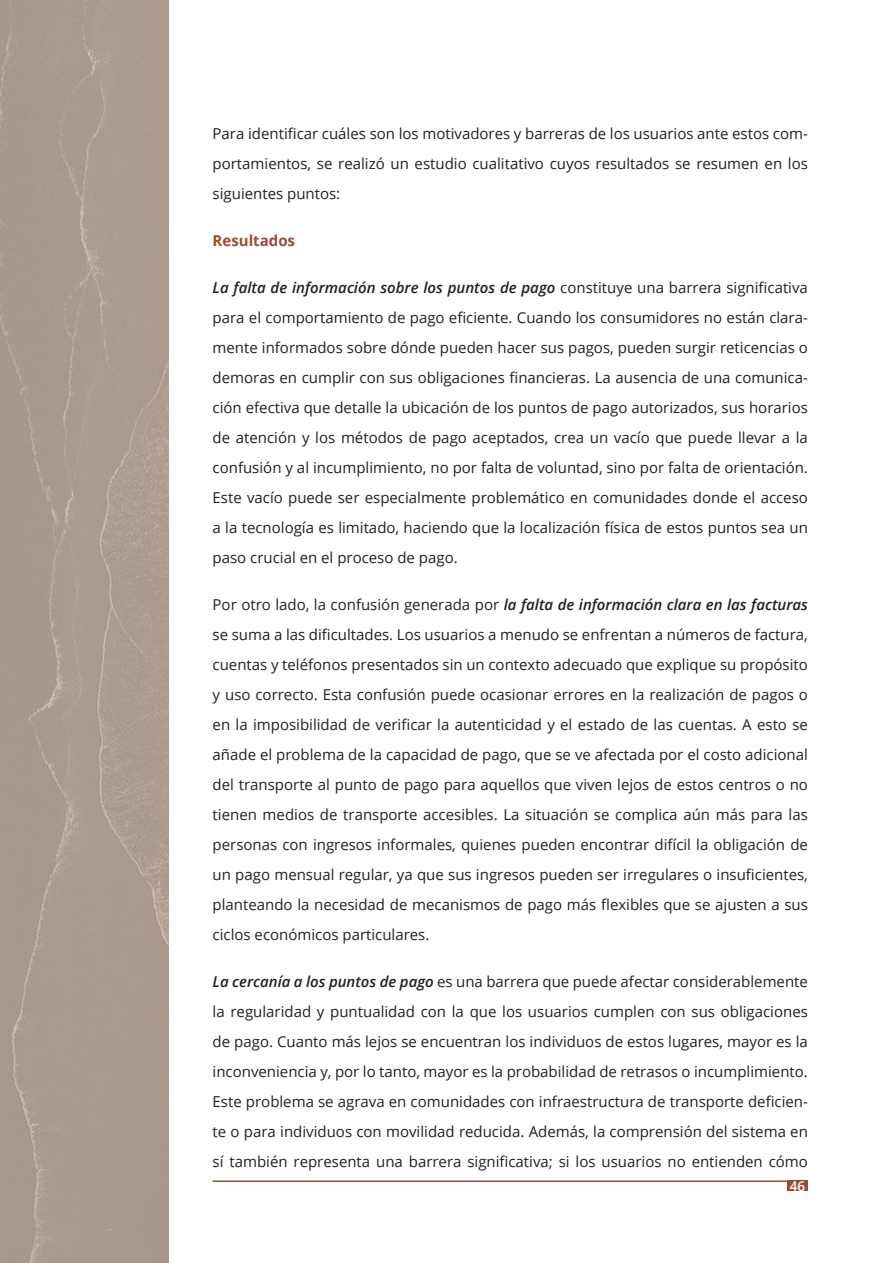
<style>
.page{position:relative;width:893px;height:1263px;background:#fff}
.page>*{position:absolute;margin:0;border:0;box-sizing:border-box;transform-origin:0 0}
.TEXTO_CORRIDO{font:15px/30px "Open Sans";color:#231f20;text-align:justify}
.TEXTO_CORRIDO-2{font:700 15px "Open Sans";color:#9d4b32}
.t1{font:600 13.5px "Open Sans";color:#fff}
.s1{font-weight:600;font-style:italic}
</style>
<div class="page">
<div style="left:787px;top:1180px;width:21px;height:11px;background:#9d4b32"></div>
<hr style="left:213px;top:1180px;width:574px;height:2px;background:#9d4b32">
<div style="left:0;top:0;width:169px;height:1263px;background:#ab988d"></div>
<p class="TEXTO_CORRIDO" style="left:213px;top:118px;width:597px">Para identificar cuáles son los motivadores y barreras de los usuarios ante estos com&shy;portamientos, se realizó un estudio cualitativo cuyos resultados se resumen en los siguientes puntos:</p>
<p class="TEXTO_CORRIDO-2" style="left:213px;top:230px;width:84px">Resultados</p>
<p class="TEXTO_CORRIDO" style="left:213px;top:272px;width:597px"><span class="s1">La falta de información sobre los puntos de pago</span> constituye una barrera significativa para el comportamiento de pago eficiente. Cuando los consumidores no están clara&shy;mente informados sobre dónde pueden hacer sus pagos, pueden surgir reticencias o demoras en cumplir con sus obligaciones financieras. La ausencia de una comunica&shy;ción efectiva que detalle la ubicación de los puntos de pago autorizados, sus horarios de atención y los métodos de pago aceptados, crea un vacío que puede llevar a la confusión y al incumplimiento, no por falta de voluntad, sino por falta de orientación.<br>Este vacío puede ser especialmente problemático en comunidades donde el acceso a la tecnología es limitado, haciendo que la localización física de estos puntos sea un paso crucial en el proceso de pago.</p>
<p class="TEXTO_CORRIDO" style="left:213px;top:589px;width:597px">Por otro lado, la confusión generada por <span class="s1">la falta de información clara en las facturas </span>se suma a las dificultades. Los usuarios a menudo se enfrentan a números de factura, cuentas y teléfonos presentados sin un contexto adecuado que explique su propósito y uso correcto. Esta confusión puede ocasionar errores en la realización de pagos o en la imposibilidad de verificar la autenticidad y el estado de las cuentas. A esto se añade el problema de la capacidad de pago, que se ve afectada por el costo adicional del transporte al punto de pago para aquellos que viven lejos de estos centros o no tienen medios de transporte accesibles. La situación se complica aún más para las personas con ingresos informales, quienes pueden encontrar difícil la obligación de un pago mensual regular, ya que sus ingresos pueden ser irregulares o insuficientes, planteando la necesidad de mecanismos de pago más flexibles que se ajusten a sus ciclos económicos particulares.</p>
<p class="TEXTO_CORRIDO" style="left:213px;top:966px;width:597px"><span class="s1">La cercanía a los puntos de pago</span> es una barrera que puede afectar considerablemente la regularidad y puntualidad con la que los usuarios cumplen con sus obligaciones de pago. Cuanto más lejos se encuentran los individuos de estos lugares, mayor es la inconveniencia y, por lo tanto, mayor es la probabilidad de retrasos o incumplimiento.<br>Este problema se agrava en comunidades con infraestructura de transporte deficien&shy;te o para individuos con movilidad reducida. Además, la comprensión del sistema en sí también representa una barrera significativa; si los usuarios no entienden cómo</p>
<p class="t1" style="left:790px;top:1177px;width:17px">46</p>
</div>
